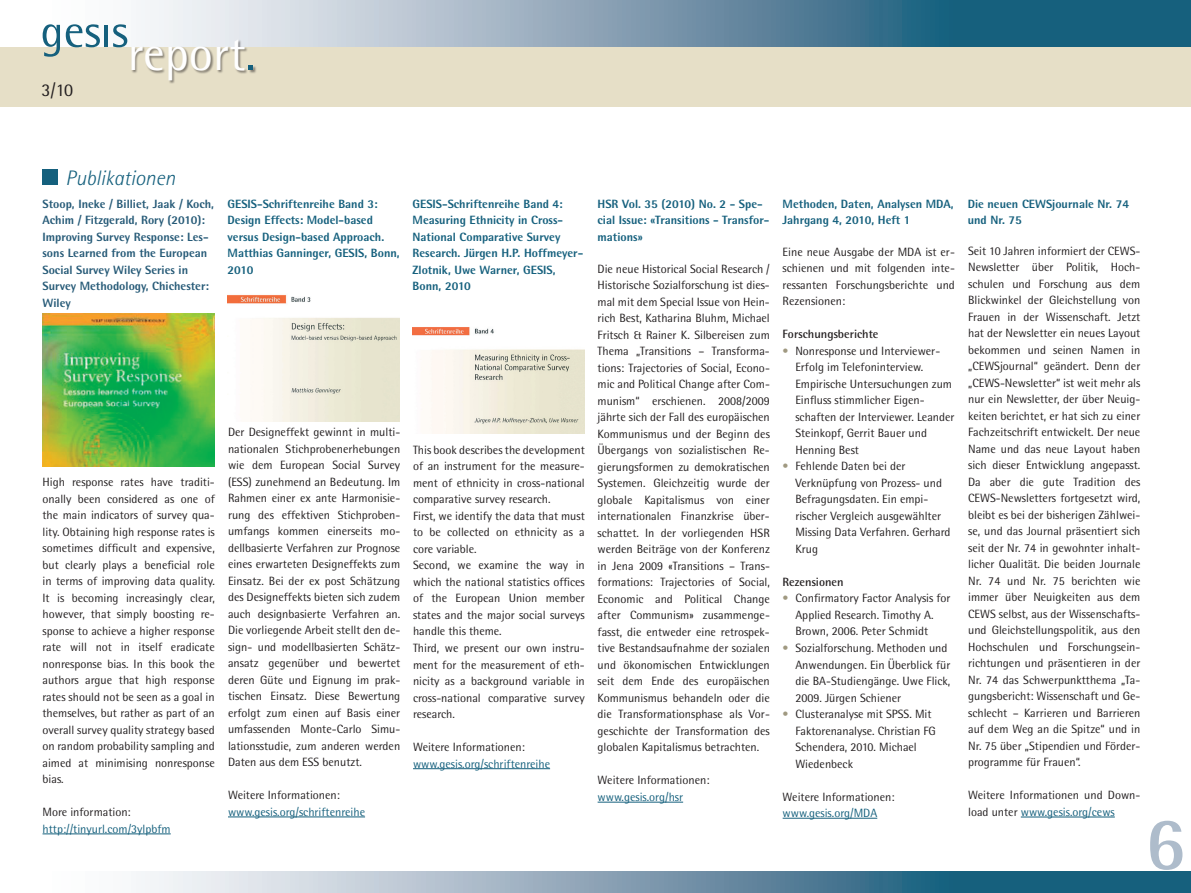
<style>
.page{position:relative;width:1191px;height:893px;background:#fff}
.page>*{position:absolute;margin:0;border:0;box-sizing:border-box;transform-origin:0 0}
.t1{font:700 75px "Rotis Semi Sans";color:#aebccb}
.t2{font:48.3px "Rotis Semi Sans";color:#fff}
.t3{font:italic 300 21px "Rotis Semi Sans";color:#15607d}
.t4{font:18px "Rotis Semi Sans";color:#231f20}
.t5{font:12px/16.5px "Rotis Semi Sans";color:#231f20}
.t6{font:800 12px/16.5px "Rotis Semi Sans";color:#15607d}
.t7{font:800 12px/16.5px "Rotis Semi Sans";color:#265a77}
.t8{font:12px "Rotis Semi Sans";color:#15607d}
.t9{font:700 12px "Rotis Semi Sans";color:#231f20}
.s1{color:#a09981}
.s2{color:#15607d}
</style>
<div class="page">
<div style="left:0;top:47px;width:1191px;height:59px;background:#e6dfc7"></div>
<svg style="left:42px;top:0;width:1149px;height:47px;background:#7d9fb2"></svg>
<svg style="left:43px;top:24px;width:17px;height:33px"></svg>
<svg style="left:66px;top:24px;width:34px;height:23px"></svg>
<hr style="left:105px;top:25px;width:3px;height:22px;background:#15607d">
<svg style="left:113px;top:24px;width:14px;height:23px"></svg>
<div style="left:131px;top:39px;width:126px;height:45px;background:#231f20;opacity:.5"></div>
<svg style="left:248px;top:65px;width:5px;height:5px"></svg>
<svg style="left:136px;top:871px;width:1055px;height:22px;background:#789baf"></svg>
<hr style="left:597px;top:802px;width:86px;height:1px;background:#15607d">
<hr style="left:43px;top:834px;width:128px;height:1px;background:#15607d">
<hr style="left:1020px;top:817px;width:94px;height:1px;background:#15607d">
<hr style="left:413px;top:768px;width:137px;height:1px;background:#15607d">
<hr style="left:228px;top:817px;width:137px;height:1px;background:#15607d">
<img style="left:43px;top:314px;width:172px;height:152px">
<img style="left:227px;top:295px;width:173px;height:127px">
<img style="left:412px;top:327px;width:173px;height:107px">
<hr style="left:782px;top:818px;width:95px;height:1px;background:#15607d">
<div style="left:43px;top:169px;width:15px;height:16px;background:#15607d"></div>
<h3 class="t4" style="left:41px;top:80px;width:33px">3/10</h3>
<h2 class="t2" style="left:128px;top:25px;width:129px">report.</h2>
<h3 class="t3" style="left:66px;top:165px;width:111px">Publikationen</h3>
<p class="t7" style="left:43px;top:195px;width:173px">Stoop, Ineke / Billiet, Jaak / Koch,<br>Achim / Fitzgerald, Rory (2010):<br>Improving Survey Response: Les&shy;sons Learned from the European<br>Social Survey Wiley Series in<br>Survey Methodology, Chichester:<br>Wiley</p>
<p class="t5" style="left:43px;top:474px;width:174px;text-align:justify">High response rates have traditi&shy;onally been considered as one of the main indicators of survey qua&shy;lity. Obtaining high response rates is sometimes difficult and expensive, but clearly plays a beneficial role in terms of improving data quality.<br>It is becoming increasingly clear, however, that simply boosting re&shy;sponse to achieve a higher response rate will not in itself eradicate nonresponse bias. In this book the authors argue that high response rates should not be seen as a goal in themselves, but rather as part of an overall survey quality strategy based on random probability sampling and aimed at minimising nonresponse bias.</p>
<p class="t5" style="left:43px;top:804px;width:90px">More information:</p>
<p class="t8" style="left:43px;top:821px;width:130px">http://tinyurl.com/3ylpbfm</p>
<p class="t6" style="left:597px;top:195px;width:173px">HSR Vol. 35 (2010) No. 2 - Spe&shy;cial Issue: «Transitions - Transfor&shy;mations»</p>
<p class="t5" style="left:597px;top:260px;width:174px;text-align:justify">Die neue Historical Social Research / Historische Sozialforschung ist dies&shy;mal mit dem Special Issue von Hein&shy;rich Best, Katharina Bluhm, Michael Fritsch &amp; Rainer K. Silbereisen zum Thema „Transitions – Transforma&shy;tions: Trajectories of Social, Econo&shy;mic and Political Change after Com&shy;munism“ erschienen. 2008/2009 jährte sich der Fall des europäischen Kommunismus und der Beginn des Übergangs von sozialistischen Re&shy;gierungsformen zu demokratischen Systemen. Gleichzeitig wurde der globale Kapitalismus von einer internationalen Finanzkrise über&shy;schattet. In der vorliegenden HSR werden Beiträge von der Konferenz in Jena 2009 «Transitions – Trans&shy;formations: Trajectories of Social, Economic and Political Change after Communism» zusammenge&shy;fasst, die entweder eine retrospek&shy;tive Bestandsaufnahme der sozialen und ökonomischen Entwicklungen seit dem Ende des europäischen Kommunismus behandeln oder die die Transformationsphase als Vor&shy;geschichte der Transformation des globalen Kapitalismus betrachten.</p>
<p class="t5" style="left:597px;top:772px;width:113px">Weitere Informationen:</p>
<p class="t8" style="left:597px;top:790px;width:87px">www.gesis.org/hsr</p>
<p class="t6" style="left:227px;top:195px;width:174px">GESIS-Schriftenreihe Band 3:<br>Design Effects: Model-based versus Design-based Approach.<br>Matthias Ganninger, GESIS, Bonn,<br>2010</p>
<p class="t6" style="left:412px;top:195px;width:172px">GESIS-Schriftenreihe Band 4:<br>Measuring Ethnicity in Cross-<br>National Comparative Survey<br>Research. Jürgen H.P. Hoffmeyer-<br>Zlotnik, Uwe Warner, GESIS,<br>Bonn, 2010</p>
<p class="t6" style="left:782px;top:195px;width:173px">Methoden, Daten, Analysen MDA,<br>Jahrgang 4, 2010, Heft 1</p>
<p class="t5" style="left:782px;top:244px;width:174px;text-align:justify">Eine neue Ausgabe der MDA ist er&shy;schienen und mit folgenden inte&shy;ressanten Forschungsberichte und Rezensionen:</p>
<p class="t9" style="left:782px;top:327px;width:97px">Forschungsberichte</p>
<p class="t5" style="left:795px;top:343px;width:161px;text-indent:-13px"><span class="s1">•</span> Nonresponse und Interviewer-<br>Erfolg im Telefoninterview.<br>Empirische Untersuchungen zum<br>Einfluss stimmlicher Eigen&shy;schaften der Interviewer. Leander<br>Steinkopf, Gerrit Bauer und<br>Henning Best</p>
<p class="t5" style="left:795px;top:458px;width:157px;text-indent:-13px"><span class="s1">•</span> Fehlende Daten bei der<br>Verknüpfung von Prozess- und<br>Befragungsdaten. Ein empi&shy;rischer Vergleich ausgewählter<br>Missing Data Verfahren. Gerhard<br>Krug</p>
<p class="t9" style="left:782px;top:575px;width:62px">Rezensionen</p>
<p class="t5" style="left:795px;top:590px;width:157px;text-indent:-13px"><span class="s1">•</span> Confirmatory Factor Analysis for<br>Applied Research. Timothy A.<br>Brown, 2006. Peter Schmidt</p>
<p class="t5" style="left:795px;top:640px;width:156px;text-indent:-13px"><span class="s1">•</span> Sozialforschung. Methoden und<br>Anwendungen. Ein Überblick für die BA-Studiengänge. Uwe Flick,<br>2009. Jürgen Schiener</p>
<p class="t5" style="left:795px;top:706px;width:142px;text-indent:-13px"><span class="s1">•</span> Clusteranalyse mit SPSS. Mit<br>Faktorenanalyse. Christian FG<br>Schendera, 2010. Michael<br>Wiedenbeck</p>
<p class="t5" style="left:782px;top:788px;width:113px">Weitere Informationen:</p>
<p class="t8" style="left:782px;top:806px;width:96px">www.gesis.org/MDA</p>
<p class="t5" style="left:228px;top:424px;width:174px;text-align:justify">Der Designeffekt gewinnt in multi&shy;nationalen Stichprobenerhebungen wie dem European Social Survey (ESS) zunehmend an Bedeutung. Im Rahmen einer ex ante Harmonisie&shy;rung des effektiven Stichproben&shy;umfangs kommen einerseits mo&shy;dellbasierte Verfahren zur Prognose eines erwarteten Designeffekts zum Einsatz. Bei der ex post Schätzung des Designeffekts bieten sich zudem auch designbasierte Verfahren an.<br>Die vorliegende Arbeit stellt den de&shy;sign- und modellbasierten Schätz&shy;ansatz gegenüber und bewertet deren Güte und Eignung im prak&shy;tischen Einsatz. Diese Bewertung erfolgt zum einen auf Basis einer umfassenden Monte-Carlo Simu&shy;lationsstudie, zum anderen werden Daten aus dem ESS benutzt.</p>
<p class="t5" style="left:228px;top:787px;width:113px">Weitere Informationen:</p>
<p class="t8" style="left:228px;top:805px;width:139px">www.gesis.org/schriftenreihe</p>
<p class="t5" style="left:413px;top:442px;width:173px">This book describes the development of an instrument for the measure&shy;ment of ethnicity in cross-national comparative survey research.<br>First, we identify the data that must to be collected on ethnicity as a core variable.<br>Second, we examine the way in which the national statistics offices of the European Union member states and the major social surveys handle this theme.<br>Third, we present our own instru&shy;ment for the measurement of eth&shy;nicity as a background variable in cross-national comparative survey research.</p>
<p class="t5" style="left:413px;top:739px;width:113px">Weitere Informationen:</p>
<p class="t8" style="left:413px;top:756px;width:139px">www.gesis.org/schriftenreihe</p>
<p class="t6" style="left:967px;top:195px;width:163px">Die neuen CEWSjournale Nr. 74 und Nr. 75</p>
<p class="t5" style="left:968px;top:242px;width:174px;text-align:justify">Seit 10 Jahren informiert der CEWS-Newsletter über Politik, Hoch&shy;schulen und Forschung aus dem Blickwinkel der Gleichstellung von Frauen in der Wissenschaft. Jetzt hat der Newsletter ein neues Layout bekommen und seinen Namen in „CEWSjournal“ geändert. Denn der „CEWS-Newsletter“ ist weit mehr als nur ein Newsletter, der über Neuig&shy;keiten berichtet, er hat sich zu einer Fachzeitschrift entwickelt. Der neue Name und das neue Layout haben sich dieser Entwicklung angepasst.<br>Da aber die gute Tradition des CEWS-Newsletters fortgesetzt wird, bleibt es bei der bisherigen Zählwei&shy;se, und das Journal präsentiert sich seit der Nr. 74 in gewohnter inhalt&shy;licher Qualität. Die beiden Journale Nr. 74 und Nr. 75 berichten wie immer über Neuigkeiten aus dem CEWS selbst, aus der Wissenschafts&shy;und Gleichstellungspolitik, aus den Hochschulen und Forschungsein&shy;richtungen und präsentieren in der Nr. 74 das Schwerpunktthema „Ta&shy;gungsbericht: Wissenschaft und Ge&shy;schlecht – Karrieren und Barrieren auf dem Weg an die Spitze“ und in Nr. 75 über „Stipendien und Förder&shy;programme für Frauen“.</p>
<p class="t5" style="left:968px;top:787px;width:174px">Weitere Informationen und Down&shy;load unter <span class="s2">www.gesis.org/cews</span></p>
<h1 class="t1" style="left:1145px;top:798px;width:42px">6</h1>
</div>
